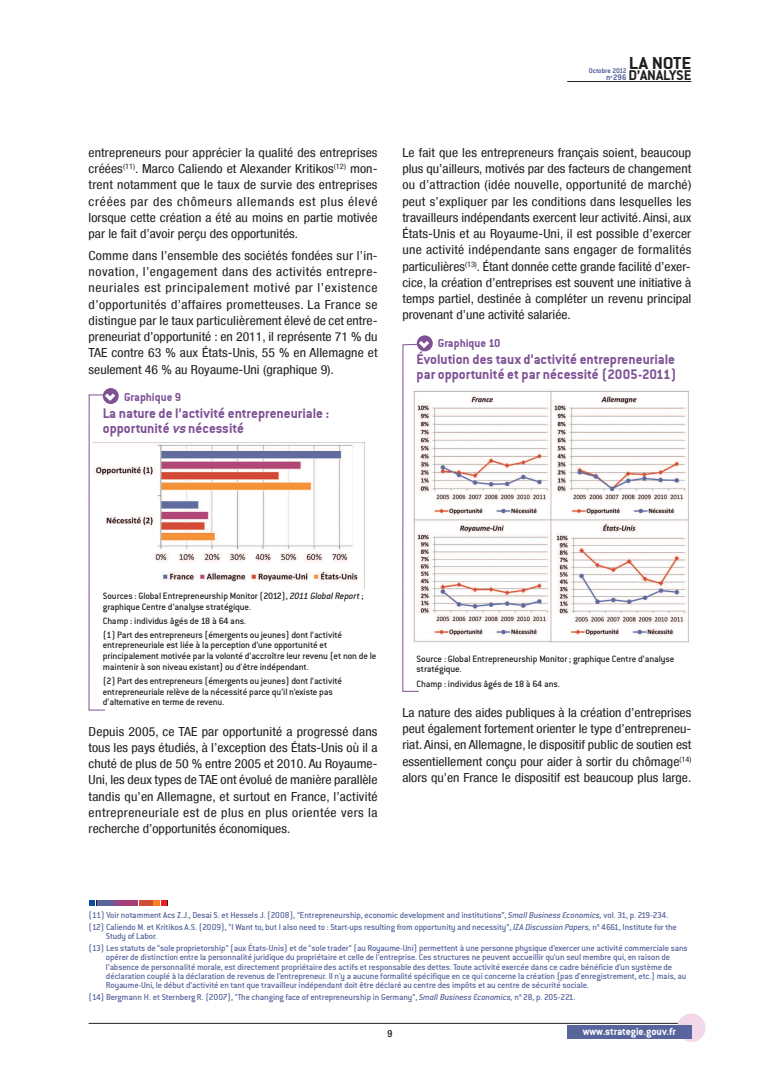
<style>
.page{position:relative;width:780px;height:1088px;background:#fff}
.page>*{position:absolute;margin:0;border:0;box-sizing:border-box;transform-origin:0 0}
.t1{font:18.75px "Conduit ITCTT Bold";letter-spacing:-.005em;color:#231f20;scale:1.1 1}
.t2{font:15.25px "Conduit ITCTT Bold";letter-spacing:-.01em;color:#231f20;scale:1.05 1}
.t3{font:15px/15px "Conduit ITCTT Bold";color:#7e5195}
.t4{font:condensed 12.5px/16.2px "Helvetica Neue LT";color:#231f20;text-align:justify;scale:1.1 1}
.t5{font:12.5px "Conduit ITCTT Bold";color:#7e5195}
.t6{font:11.25px "Conduit ITCTT Bold";color:#fff}
.t7{font:10px/10.6px "Conduit Md ITCTT Medium";letter-spacing:-.015em;color:#231f20}
.t8{font:500 condensed 10px "Helvetica Neue LT";color:#231f20}
.t9{font:9.38px/9.4px "Conduit Md ITCTT Medium";letter-spacing:-.015em;color:#58649c}
.t10{font:8.75px "Conduit ITCTT Bold";color:#58649c}
.t11{font:7.5px "Conduit ITCTT Bold";color:#58649c}
.s1{font-style:italic}
</style>
<div class="page">
<hr style="left:89px;top:1023px;width:602px;height:1px;background:#231f20">
<hr style="left:567px;top:81px;width:124px;height:1px;background:#231f20">
<div style="left:677px;top:1013px;width:28px;height:29px;background:#f2d8e8;border-radius:50%"></div>
<div style="left:567px;top:1025px;width:124px;height:14px;background:#58649c"></div>
<svg style="left:89px;top:900px;width:8px;height:5px"></svg>
<svg style="left:161px;top:900px;width:7px;height:5px"></svg>
<div style="left:97px;top:899px;width:13px;height:6px;background:#58649c"></div>
<div style="left:111px;top:899px;width:7px;height:6px;background:#7e5195"></div>
<div style="left:119px;top:899px;width:19px;height:6px;background:#a43f78"></div>
<div style="left:139px;top:899px;width:13px;height:6px;background:#d34c34"></div>
<div style="left:153px;top:899px;width:7px;height:6px;background:#f58220"></div>
<svg style="left:90px;top:709px;width:15px;height:1px"></svg>
<hr style="left:89px;top:395px;width:1px;height:315px;background:#7e5195">
<div style="left:103px;top:388px;width:16px;height:16px;background:#7e5195;border-radius:50%"></div>
<svg style="left:89px;top:393px;width:26px;height:8px"></svg>
<img style="left:92px;top:442px;width:273px;height:146px">
<img style="left:412px;top:388px;width:279px;height:255px">
<div style="left:417px;top:335px;width:16px;height:16px;background:#7e5195;border-radius:50%"></div>
<svg style="left:402px;top:341px;width:27px;height:7px"></svg>
<svg style="left:403px;top:691px;width:16px;height:1px"></svg>
<hr style="left:402px;top:345px;width:1px;height:347px;background:#7e5195">
<h1 class="t1" style="left:628px;top:52px;width:58px">LA NOte</h1>
<p class="t2" style="left:628px;top:66px;width:61px">d’ANALyse</p>
<p class="t11" style="left:588px;top:66px;width:39px">Octobre 2012</p>
<p class="t10" style="left:606px;top:72px;width:22px">n<sup>o</sup>296</p>
<p class="t4" style="left:89px;top:144px;width:264px">entrepreneurs pour apprécier la qualité des entreprises créées<sup>(11)</sup>. Marco Caliendo et Alexander Kritikos<sup>(12)</sup> mon&shy;trent notamment que le taux de survie des entreprises créées par des chômeurs allemands est plus élevé lorsque cette création a été au moins en partie motivée par le fait d’avoir perçu des opportunités.</p>
<p class="t4" style="left:89px;top:247px;width:264px">Comme dans l’ensemble des sociétés fondées sur l’in&shy;novation, l’engagement dans des activités entrepre&shy;neuriales est principalement motivé par l’existence d’opportunités d’affaires prometteuses. La France se distingue par le taux particulièrement élevé de cet entre&shy;preneuriat d’opportunité : en 2011, il représente 71 % du TAE contre 63 % aux États-Unis, 55 % en Allemagne et seulement 46 % au Royaume-Uni (graphique 9).</p>
<p class="t5" style="left:124px;top:389px;width:58px">Graphique 9</p>
<p class="t3" style="left:103px;top:406px;width:228px">La nature de l’activité entrepreneuriale : opportunité <span class="s1">vs</span>nécessité</p>
<p class="t4" style="left:402px;top:144px;width:264px">Le fait que les entrepreneurs français soient, beaucoup plus qu’ailleurs, motivés par des facteurs de changement ou d’attraction (idée nouvelle, opportunité de marché) peut s’expliquer par les conditions dans lesquelles les travailleurs indépendants exercent leur activité. Ainsi, aux États-Unis et au Royaume-Uni, il est possible d’exercer une activité indépendante sans engager de formalités particulières<sup>(13)</sup>. Étant donnée cette grande facilité d’exer&shy;cice, la création d’entreprises est souvent une initiative à temps partiel, destinée à compléter un revenu principal provenant d’une activité salariée.</p>
<p class="t5" style="left:438px;top:335px;width:64px">Graphique 10</p>
<p class="t3" style="left:416px;top:352px;width:262px">Évolution des taux d’activité entrepreneuriale par opportunité et par nécessité (2005-2011)</p>
<p class="t7" style="left:103px;top:590px;width:262px">Sources : Global Entrepreneurship Monitor (2012), <span class="s1">2011 Global Report</span> ; graphique Centre d’analyse stratégique.</p>
<p class="t7" style="left:103px;top:613px;width:241px;line-height:14.1px">Champ : individus âgés de 18 à 64 ans.<br>(1) Part des entrepreneurs (émergents ou jeunes) dont l’activité</p>
<p class="t7" style="left:103px;top:640px;width:275px">entrepreneuriale est liée à la perception d’une opportunité et principalement motivée par la volonté d’accroître leur revenu (et non de le maintenir à son niveau existant) ou d'être indépendant.</p>
<p class="t7" style="left:103px;top:675px;width:241px">(2) Part des entrepreneurs (émergents ou jeunes) dont l’activité entrepreneuriale relève de la nécessité parce qu’il n’existe pas d’alternative en terme de revenu.</p>
<p class="t4" style="left:89px;top:723px;width:264px">Depuis 2005, ce TAE par opportunité a progressé dans tous les pays étudiés, à l’exception des États-Unis où il a chuté de plus de 50 % entre 2005 et 2010. Au Royaume-Uni, les deux types de TAE ont évolué de manière parallèle tandis qu’en Allemagne, et surtout en France, l’activité entrepreneuriale est de plus en plus orientée vers la recherche d’opportunités économiques.</p>
<p class="t7" style="left:416px;top:653px;width:259px">Source : Global Entrepreneurship Monitor ; graphique Centre d’analyse stratégique.</p>
<p class="t7" style="left:416px;top:678px;width:145px">Champ : individus âgés de 18 à 64 ans.</p>
<p class="t4" style="left:402px;top:704px;width:264px">La nature des aides publiques à la création d’entreprises peut également fortement orienter le type d’entrepreneu&shy;riat.Ainsi, en Allemagne, le dispositif public de soutien est essentiellement conçu pour aider à sortir du chômage<sup>(14) </sup>alors qu’en France le dispositif est beaucoup plus large.</p>
<p class="t9" style="left:89px;top:909px;width:589px;line-height:11.9px">(11) Voir notamment Acs Z.J., Desai S. et Hessels J. (2008), “Entrepreneurship, economic development and institutions”, <span class="s1">Small Business Economics,</span> vol. 31, p. 219-234. (12) Caliendo M. et Kritikos A.S. (2009), “I Want to, but I also need to : Start-ups resulting from opportunity and necessity”, <span class="s1">IZA Discussion Papers,</span> n° 4661, Institute for the</p>
<p class="t9" style="left:89px;top:930px;width:600px;line-height:11.9px;text-indent:17px">Study of Labor.<br>(13) Les statuts de “sole proprietorship” (aux États-Unis) et de “sole trader” (au Royaume-Uni) permettent à une personne physique d’exercer une activité commerciale sans</p>
<p class="t9" style="left:106px;top:952px;width:581px">opérer de distinction entre la personnalité juridique du propriétaire et celle de l'entreprise. Ces structures ne peuvent accueillir qu’un seul membre qui, en raison de l’absence de personnalité morale, est directement propriétaire des actifs et responsable des dettes. Toute activité exercée dans ce cadre bénéficie d’un système de déclaration couplé à la déclaration de revenus de l’entrepreneur. Il n'y a aucune formalité spécifique en ce qui concerne la création (pas d'enregistrement, etc.) mais, au Royaume-Uni, le début d’activité en tant que travailleur indépendant doit être déclaré au centre des impôts et au centre de sécurité sociale.</p>
<p class="t9" style="left:89px;top:992px;width:488px">(14) Bergmann H. et Sternberg R. (2007), “The changing face of entrepreneurship in Germany”, <span class="s1">Small Business Economics,</span> n° 28, p. 205-221.</p>
<p class="t8" style="left:387px;top:1028px;width:6px">9</p>
<p class="t6" style="left:582px;top:1025px;width:94px">www.strategie.gouv.fr</p>
</div>
